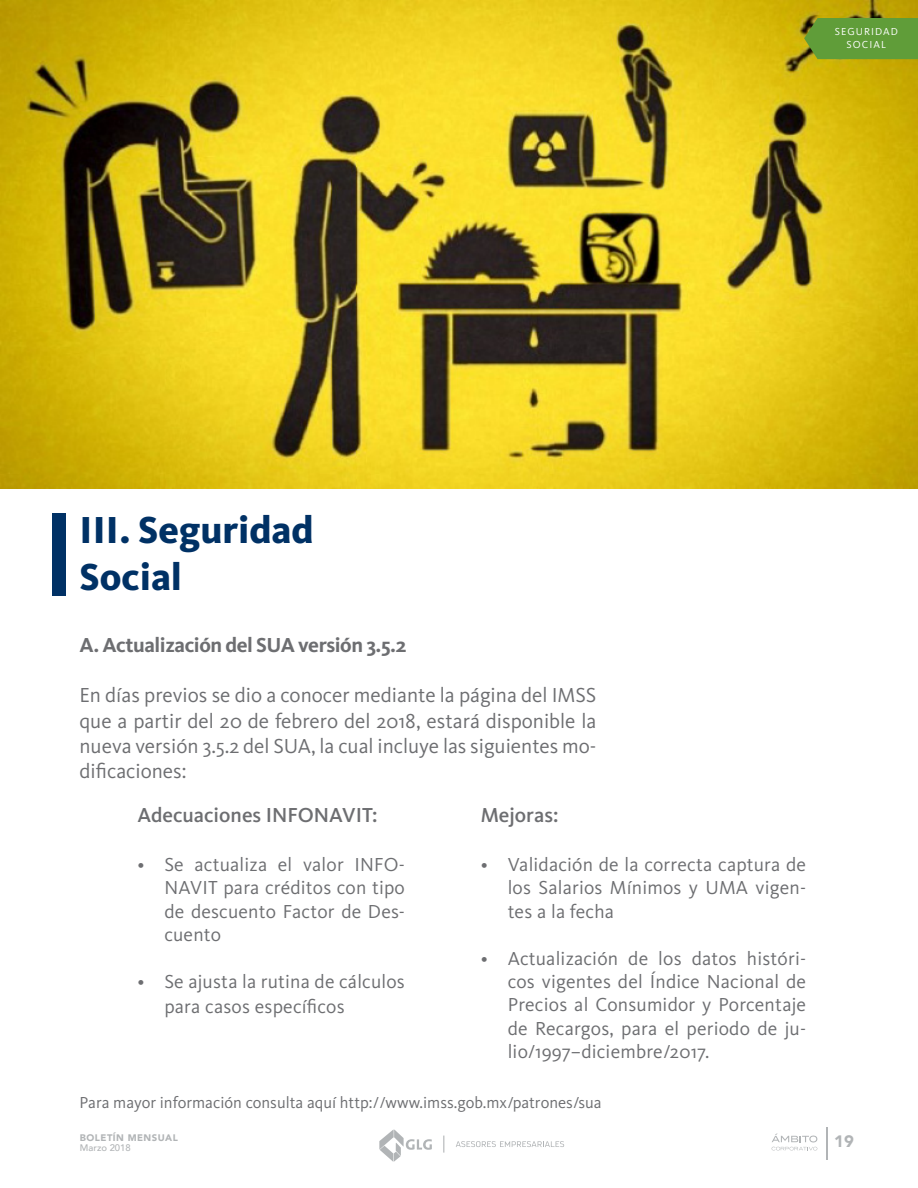
<style>
.page{position:relative;width:918px;height:1188px;background:#fff}
.page>*{position:absolute;margin:0;border:0;box-sizing:border-box;transform-origin:0 0}
.t1{font:800 39px/46.8px "Kievit OT";color:#003165}
.t2{font:21px/25.2px "Kievit OT";color:#6d6e71;text-align:justify}
.t3{font:700 21px "Kievit OT";letter-spacing:-.02em;color:#6d6e71}
.t4{font:500 21px "Kievit OT";color:#6d6e71}
.t5{font:19.5px/23.4px "Kievit OT";letter-spacing:.01em;color:#6d6e71;text-align:justify}
.t6{font:16.5px "Kievit OT";color:#6d6e71}
.t7{font:900 16.5px "Avenir";color:#b1b4b6}
.t8{font:10.5px/12.6px "Kievit OT";letter-spacing:.1em;color:#fff;text-align:center}
.t9{font:900 9.45px "Avenir";letter-spacing:.05em;color:#b1b4b6}
.t10{font:500 9.45px "Avenir";color:#b1b4b6}
</style>
<div class="page">
<svg style="left:379px;top:1130px;width:53px;height:32px"></svg>
<svg style="left:456px;top:1141px;width:108px;height:6px"></svg>
<svg style="left:443px;top:1136px;width:1px;height:17px"></svg>
<svg style="left:772px;top:1134px;width:46px;height:16px"></svg>
<hr style="left:826px;top:1127px;width:2px;height:33px;background:#b1b4b6">
<img style="left:0;top:0;width:918px;height:489px">
<div style="left:52px;top:513px;width:13px;height:83px;background:#003165"></div>
<div style="left:804px;top:18px;width:114px;height:41px;background:#609d39"></div>
<p class="t8" style="left:835px;top:25px;width:64px">SEGURIDAD<br>SOCIAL</p>
<h1 class="t1" style="left:80px;top:506px;width:236px">III. Seguridad<br>Social</h1>
<p class="t3" style="left:80px;top:632px;width:328px">A. Actualización del SUA versión 3.5.2</p>
<p class="t2" style="left:80px;top:683px;width:518px">En días previos se dio a conocer mediante la página del IMSS que a partir del 20 de febrero del 2018, estará disponible la nueva versión 3.5.2 del SUA, la cual incluye las siguientes mo&shy;dificaciones:</p>
<p class="t4" style="left:137px;top:803px;width:242px">Adecuaciones INFONAVIT:</p>
<p class="t5" style="left:164px;top:853px;width:242px;text-indent:-27px">• Se actualiza el valor INFO-NAVIT para créditos con tipo de descuento Factor de Des&shy;cuento</p>
<p class="t5" style="left:164px;top:969px;width:242px;line-height:25.2px;text-indent:-27px">• Se ajusta la rutina de cálculos para casos específicos</p>
<p class="t4" style="left:481px;top:803px;width:79px">Mejoras:</p>
<p class="t5" style="left:508px;top:853px;width:300px;text-indent:-27px">• Validación de la correcta captura de los Salarios Mínimos y UMA vigen&shy;tes a la fecha</p>
<p class="t5" style="left:508px;top:946px;width:300px;text-indent:-27px">• Actualización de los datos históri&shy;cos vigentes del Índice Nacional de Precios al Consumidor y Porcentaje de Recargos, para el periodo de ju&shy;lio/1997–diciembre/2017.</p>
<p class="t6" style="left:80px;top:1092px;width:524px">Para mayor información consulta aquí http://www.imss.gob.mx/patrones/sua</p>
<p class="t9" style="left:80px;top:1130px;width:99px">BOLETÍN MENSUAL</p>
<p class="t10" style="left:80px;top:1139px;width:52px">Marzo 2018</p>
<p class="t7" style="left:834px;top:1127px;width:21px">19</p>
</div>
